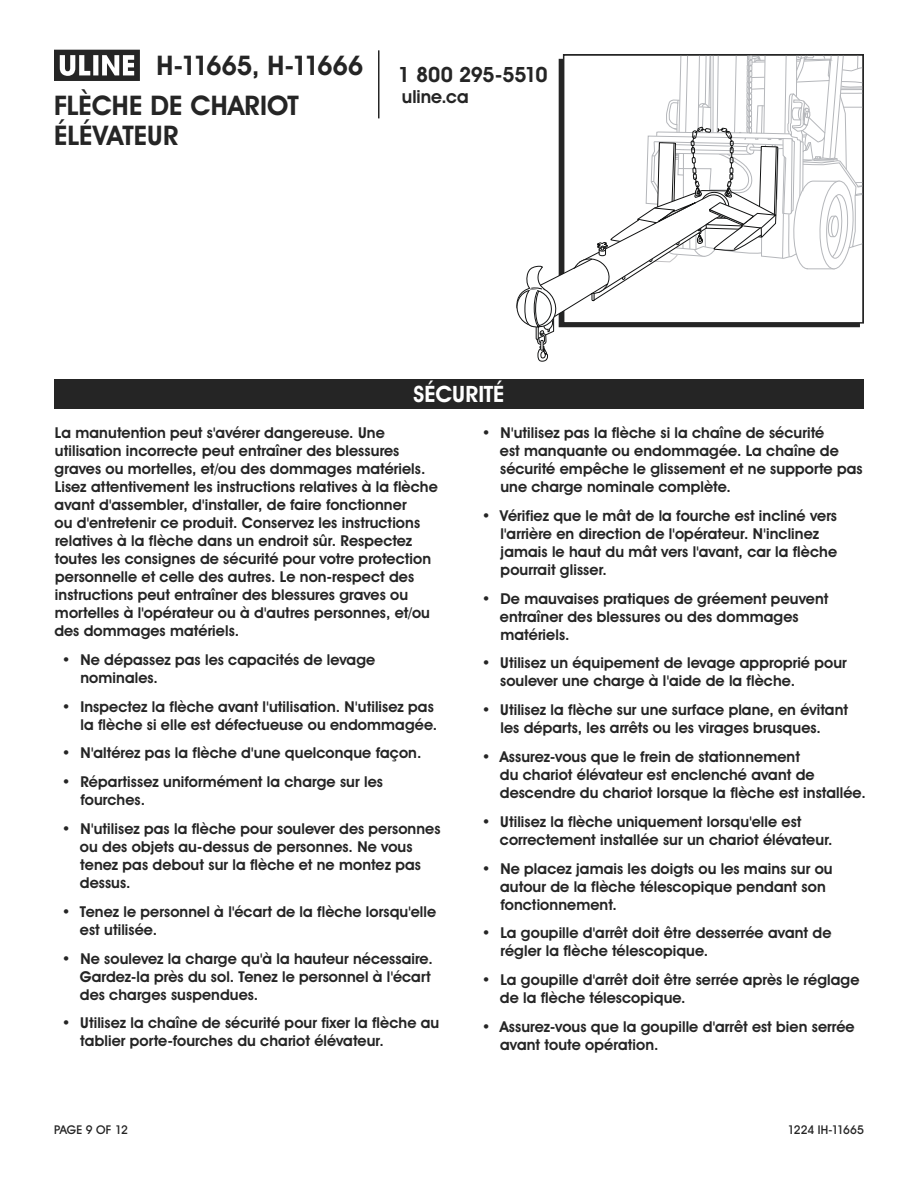
<style>
.page{position:relative;width:918px;height:1188px;background:#fff}
.page>*{position:absolute;margin:0;border:0;box-sizing:border-box;transform-origin:0 0}
.t1{font:700 27px/30px "Uline Two Knine";letter-spacing:-.01em;color:#252525}
.t2{font:700 27px "Uline Two Knine";letter-spacing:-.05em;color:#252525}
.t3{font:700 22.5px "Uline Two Knine";letter-spacing:-.005em;color:#fff}
.t4{font:700 21px "Uline Two Knine";letter-spacing:-.02em;color:#252525}
.t5{font:700 18px "Uline Two Knine";color:#252525}
.t6{font:700 15px/18px "Uline Two Knine";letter-spacing:.005em;color:#252525}
.t7{font:12px "Uline Two Knine";letter-spacing:-.005em;color:#252525}
</style>
<div class="page">
<hr style="left:378px;top:50px;width:2px;height:68px;background:#252525">
<svg style="left:54px;top:50px;width:86px;height:31px"></svg>
<div style="left:54px;top:379px;width:810px;height:30px;background:#252525"></div>
<svg style="left:516px;top:58px;width:344px;height:304px"></svg>
<svg style="left:562px;top:54px;width:302px;height:271px"></svg>
<h1 class="t2" style="left:157px;top:49px;width:209px">H-11665, H-11666</h1>
<h1 class="t1" style="left:54px;top:90px;width:246px">FLÈCHE DE CHARIOT<br>ÉLÉVATEUR</h1>
<h3 class="t4" style="left:398px;top:62px;width:152px">1 800 295-5510</h3>
<p class="t5" style="left:402px;top:86px;width:68px">uline.ca</p>
<h2 class="t3" style="left:413px;top:381px;width:93px">SÉCURITÉ</h2>
<p class="t6" style="left:54px;top:423px;width:385px">La manutention peut s'avérer dangereuse. Une utilisation incorrecte peut entraîner des blessures graves ou mortelles, et/ou des dommages matériels.<br>Lisez attentivement les instructions relatives à la flèche avant d'assembler, d'installer, de faire fonctionner<br>ou d'entretenir ce produit. Conservez les instructions relatives à la flèche dans un endroit sûr. Respectez toutes les consignes de sécurité pour votre protection personnelle et celle des autres. Le non-respect des instructions peut entraîner des blessures graves ou mortelles à l'opérateur ou à d'autres personnes, et/ou des dommages matériels.</p>
<p class="t6" style="left:80px;top:650px;width:296px;text-indent:-19px">• Ne dépassez pas les capacités de levage nominales.</p>
<p class="t6" style="left:62px;top:697px;width:377px;text-align:right">• Inspectez la flèche avant l'utilisation. N'utilisez pas la flèche si elle est défectueuse ou endommagée.</p>
<p class="t6" style="left:62px;top:744px;width:361px">• N'altérez pas la flèche d'une quelconque façon.</p>
<p class="t6" style="left:80px;top:773px;width:304px;text-indent:-19px">• Répartissez uniformément la charge sur les fourches.</p>
<p class="t6" style="left:80px;top:819px;width:362px;text-indent:-18px">• N'utilisez pas la flèche pour soulever des personnes ou des objets au-dessus de personnes. Ne vous tenez pas debout sur la flèche et ne montez pas dessus.</p>
<p class="t6" style="left:80px;top:902px;width:358px;text-indent:-18px">• Tenez le personnel à l'écart de la flèche lorsqu'elle est utilisée.</p>
<p class="t6" style="left:80px;top:949px;width:354px;text-indent:-18px">• Ne soulevez la charge qu'à la hauteur nécessaire.<br>Gardez-la près du sol. Tenez le personnel à l'écart des charges suspendues.</p>
<p class="t6" style="left:80px;top:1014px;width:361px;text-indent:-18px">• Utilisez la chaîne de sécurité pour fixer la flèche au tablier porte-fourches du chariot élévateur.</p>
<p class="t6" style="left:500px;top:423px;width:364px;text-indent:-18px">• N'utilisez pas la flèche si la chaîne de sécurité<br>est manquante ou endommagée. La chaîne de sécurité empêche le glissement et ne supporte pas une charge nominale complète.</p>
<p class="t6" style="left:500px;top:506px;width:338px;text-indent:-19px">• Vérifiez que le mât de la fourche est incliné vers l'arrière en direction de l'opérateur. N'inclinez jamais le haut du mât vers l'avant, car la flèche pourrait glisser.</p>
<p class="t6" style="left:500px;top:589px;width:330px;text-indent:-18px">• De mauvaises pratiques de gréement peuvent entraîner des blessures ou des dommages matériels.</p>
<p class="t6" style="left:500px;top:654px;width:348px;text-indent:-18px">• Utilisez un équipement de levage approprié pour soulever une charge à l'aide de la flèche.</p>
<p class="t6" style="left:482px;top:701px;width:368px;text-align:center">• Utilisez la flèche sur une surface plane, en évitant les départs, les arrêts ou les virages brusques.</p>
<p class="t6" style="left:500px;top:747px;width:367px;text-indent:-18px">• Assurez-vous que le frein de stationnement<br>du chariot élévateur est enclenché avant de descendre du chariot lorsque la flèche est installée.</p>
<p class="t6" style="left:500px;top:812px;width:334px;text-indent:-18px">• Utilisez la flèche uniquement lorsqu'elle est correctement installée sur un chariot élévateur.</p>
<p class="t6" style="left:500px;top:859px;width:334px;text-indent:-18px">• Ne placez jamais les doigts ou les mains sur ou autour de la flèche télescopique pendant son fonctionnement.</p>
<p class="t6" style="left:501px;top:924px;width:332px;text-indent:-19px">• La goupille d'arrêt doit être desserrée avant de régler la flèche télescopique.</p>
<p class="t6" style="left:500px;top:971px;width:361px;text-indent:-18px">• La goupille d'arrêt doit être serrée après le réglage de la flèche télescopique.</p>
<p class="t6" style="left:500px;top:1017px;width:356px;text-indent:-18px">• Assurez-vous que la goupille d'arrêt est bien serrée avant toute opération.</p>
<p class="t7" style="left:54px;top:1122px;width:75px">PAGE 9 OF 12</p>
<p class="t7" style="left:788px;top:1122px;width:78px">1224 IH-11665</p>
</div>
